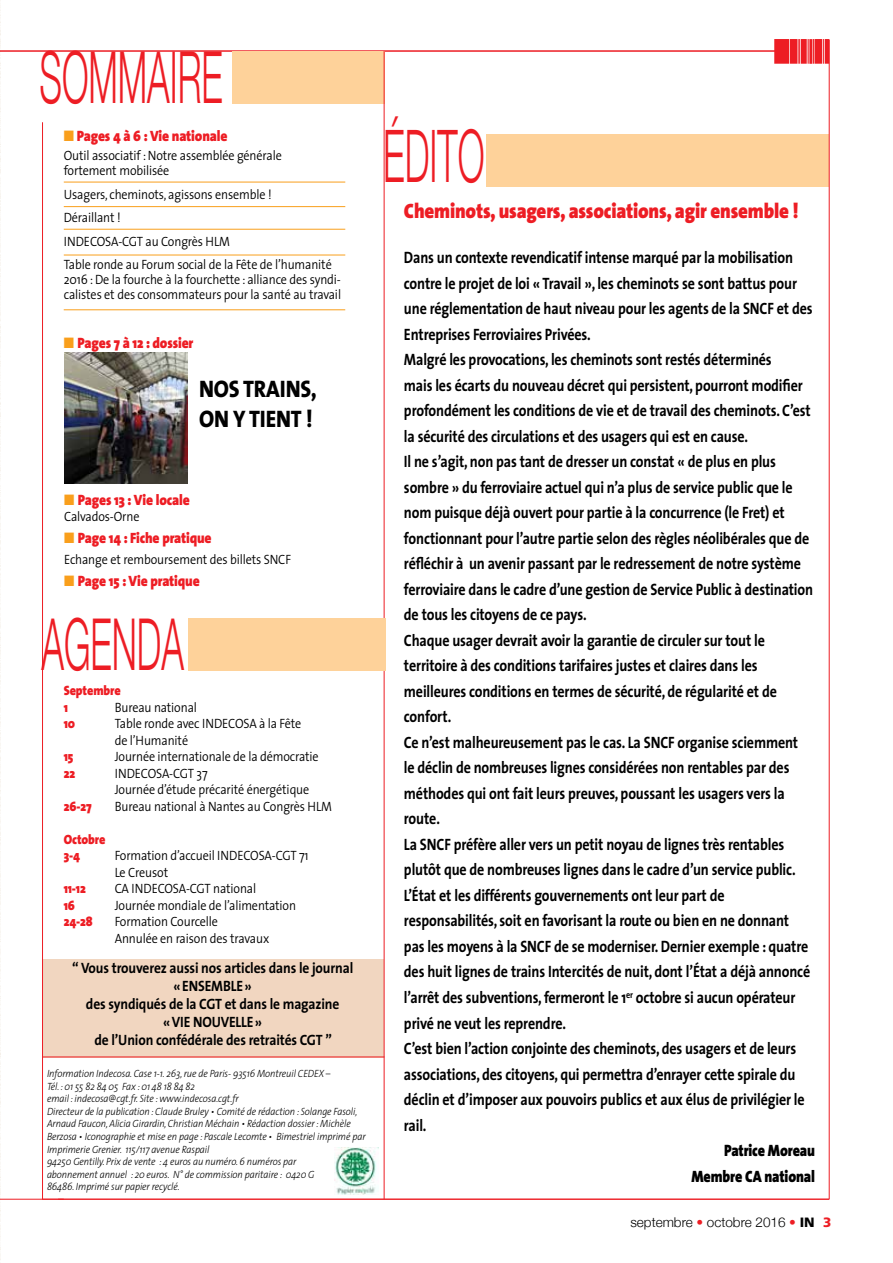
<style>
.page{position:relative;width:893px;height:1263px;background:#fff}
.page>*{position:absolute;margin:0;border:0;box-sizing:border-box;transform-origin:0 0}
.t1{font:300 72.45px "Helvetica Neue";color:#ed1d24;scale:.5 1}
.t2{font:300 71.55px "Helvetica Neue";color:#ed1d24;scale:.5 1}
.t3{font:800 24px/30px "The Sans";color:#000;scale:.9 1}
.t4{font:900 21px "The Sans";letter-spacing:-.01em;color:#ed1d24;scale:.9 1}
.t5{font:700 16.5px/25.5px "The Sans";letter-spacing:-.01em;color:#000;scale:.85 1}
.t6{font:900 16.5px/25.5px "The Sans";letter-spacing:-.01em;color:#000;text-align:right;scale:.85 1}
.t7{font:700 15px/18px "The Sans";letter-spacing:-.01em;color:#000;scale:.9 1}
.t8{font:900 15px "The Sans";letter-spacing:-.01em;color:#ed1d24;scale:.9 1}
.t9{font:300 13.5px/16.5px "The Sans";letter-spacing:-.01em;color:#000;scale:.9 1}
.t10{font:900 13.5px/16.5px "The Sans";letter-spacing:-.01em;color:#ed1d24;scale:.9 1}
.t11{font:300 13.5px "Helvetica Neue";color:#000}
.t12{font:italic 300 10.5px/12.6px "The Sans";letter-spacing:-.01em;color:#000;scale:.9 1}
.s1{color:#f99f1c}
.s2{color:#ed1d24}
.s3{font-family:"Frutiger LT Std";font-weight:900}
.s4{font-family:"Frutiger LT Std";font-weight:900;color:#ed1d24}
</style>
<div class="page">
<div style="left:774px;top:39px;width:15px;height:25px;background:#ed1d24"></div>
<div style="left:790px;top:39px;width:7px;height:25px;background:#ed1d24"></div>
<hr style="left:798px;top:39px;width:2px;height:25px;background:#ed1d24">
<div style="left:801px;top:39px;width:6px;height:25px;background:#ed1d24"></div>
<svg style="left:808px;top:39px;width:6px;height:25px"></svg>
<div style="left:814px;top:39px;width:8px;height:25px;background:#ed1d24"></div>
<svg style="left:823px;top:39px;width:1px;height:25px"></svg>
<hr style="left:825px;top:39px;width:4px;height:25px;background:#ed1d24">
<hr style="left:0;top:1199px;width:829px;height:1px;background:#ed1d24">
<hr style="left:0;top:50px;width:782px;height:2px;background:#ed1d24">
<div style="left:232px;top:51px;width:152px;height:53px;background:#fed29a"></div>
<div style="left:486px;top:134px;width:343px;height:53px;background:#fed29a"></div>
<hr style="left:0;top:0;width:2px;height:1263px;background:#000;opacity:.5">
<div style="left:42px;top:959px;width:342px;height:98px;background:#f1d6c0"></div>
<hr style="left:384px;top:51px;width:1px;height:1148px;background:#ed1d24">
<hr style="left:42px;top:122px;width:1px;height:1077px;background:#ed1d24">
<svg style="left:43px;top:1199px;width:15px;height:1px"></svg>
<hr style="left:829px;top:40px;width:1px;height:1159px;background:#ed1d24">
<hr style="left:43px;top:1056px;width:341px;height:1px;background:#ed1d24">
<img style="left:335px;top:1148px;width:43px;height:46px">
<hr style="left:64px;top:182px;width:281px;height:1px;background:#f99f1c">
<div style="left:188px;top:619px;width:197px;height:52px;background:#fed29a"></div>
<hr style="left:64px;top:206px;width:281px;height:1px;background:#f99f1c">
<hr style="left:64px;top:229px;width:281px;height:1px;background:#f99f1c">
<hr style="left:64px;top:255px;width:281px;height:1px;background:#f99f1c">
<hr style="left:64px;top:309px;width:281px;height:1px;background:#f99f1c">
<img style="left:64px;top:353px;width:124px;height:130px">
<h2 class="t2" style="left:40px;top:20px;width:368px">SOMMAIRE</h2>
<p class="t8" style="left:64px;top:123px;width:183px"><span class="s1">■</span> Pages 4 à 6 : Vie nationale</p>
<p class="t9" style="left:64px;top:148px;width:244px;line-height:15px">Outil associatif : Notre assemblée générale fortement mobilisée</p>
<p class="t9" style="left:64px;top:182px;width:299px;line-height:23.5px">Usagers, cheminots, agissons ensemble !<br>Déraillant !<br>INDECOSA-CGT au Congrès HLM<br>Table ronde au Forum social de la Fête de l’humanité</p>
<p class="t9" style="left:64px;top:272px;width:310px;line-height:15px">2016 : De la fourche à la fourchette : alliance des syndi&shy;calistes et des consommateurs pour la santé au travail</p>
<p class="t8" style="left:64px;top:330px;width:146px"><span class="s1">■</span> Pages 7 à 12 : dossier</p>
<h3 class="t3" style="left:199px;top:373px;width:132px">NOS TRAINS,<br>ON Y TIENT !</h3>
<p class="t8" style="left:64px;top:487px;width:141px"><span class="s1">■</span> Pages 13 : Vie locale</p>
<p class="t9" style="left:64px;top:508px;width:85px">Calvados-Orne</p>
<p class="t8" style="left:64px;top:525px;width:165px"><span class="s1">■</span> Page 14 : Fiche pratique</p>
<p class="t9" style="left:64px;top:550px;width:254px">Echange et remboursement des billets SNCF</p>
<p class="t8" style="left:64px;top:568px;width:152px"><span class="s1">■</span> Page 15 : Vie pratique</p>
<h2 class="t2" style="left:41px;top:586px;width:286px">AGENDA</h2>
<p class="t10" style="left:64px;top:682px;width:65px">Septembre<br>1</p>
<p class="t9" style="left:115px;top:699px;width:93px">Bureau national</p>
<p class="t10" style="left:64px;top:715px;width:14px">10</p>
<p class="t9" style="left:115px;top:715px;width:209px">Table ronde avec INDECOSA à la Fête de l’Humanité</p>
<p class="t10" style="left:64px;top:748px;width:12px">15</p>
<p class="t9" style="left:115px;top:748px;width:228px">Journée internationale de la démocratie</p>
<p class="t10" style="left:64px;top:765px;width:14px">22</p>
<p class="t9" style="left:115px;top:765px;width:218px">INDECOSA-CGT 37<br>Journée d’étude précarité énergétique</p>
<p class="t10" style="left:64px;top:798px;width:32px">26-27</p>
<p class="t9" style="left:115px;top:798px;width:243px">Bureau national à Nantes au Congrès HLM</p>
<p class="t10" style="left:64px;top:831px;width:48px">Octobre<br>3-4</p>
<p class="t9" style="left:115px;top:847px;width:217px">Formation d’accueil INDECOSA-CGT 71<br>Le Creusot</p>
<p class="t10" style="left:64px;top:880px;width:26px">11-12</p>
<p class="t9" style="left:115px;top:880px;width:159px">CA INDECOSA-CGT national</p>
<p class="t10" style="left:64px;top:897px;width:14px">16</p>
<p class="t9" style="left:115px;top:897px;width:203px">Journée mondiale de l’alimentation</p>
<p class="t10" style="left:64px;top:913px;width:34px">24-28</p>
<p class="t9" style="left:115px;top:913px;width:173px">Formation Courcelle<br>Annulée en raison des travaux</p>
<p class="t7" style="left:174px;top:959px;width:201px;text-indent:-102px">“ Vous trouverez aussi nos articles dans le journal «Ensem</p>
<p class="t7" style="left:223px;top:977px;width:33px">ble »</p>
<p class="t7" style="left:86px;top:995px;width:283px">des syndiqués de la CGT et dans le magazine</p>
<p class="t7" style="left:163px;top:1013px;width:71px">«Vie nouvelle</p>
<p class="t7" style="left:94px;top:1013px;width:265px;text-indent:161px">»<br>de l’Union confédérale des retraités CGT ”</p>
<p class="t12" style="left:47px;top:1067px;width:355px">Information Indecosa. Case 1-1. 263, rue de Paris- 93516 Montreuil CEDEX –<br>Tél. : 01 55 82 84 05 Fax : 01 48 18 84 82<br>email : indecosa@cgt.fr. Site : www.indecosa.cgt.fr<br>Directeur de la publication : Claude Bruley • Comité de rédaction : Solange Fasoli, Arnaud Faucon, Alicia Girardin, Christian Méchain • Rédaction dossier : Michèle Berzosa • Iconographie et mise en page : Pascale Lecomte • Bimestriel imprimé par Imprimerie Grenier. 115/117 avenue Raspail<br>94250 Gentilly. Prix de vente : 4 euros au numéro. 6 numéros par<br>abonnement annuel : 20 euros. N° de commission paritaire : 0420 G<br>86486. Imprimé sur papier recyclé.</p>
<h1 class="t1" style="left:383px;top:98px;width:204px">ÉDITO</h1>
<p class="t4" style="left:404px;top:193px;width:440px">Cheminots, usagers, associations, agir ensemble !</p>
<p class="t5" style="left:404px;top:245px;width:483px">Dans un contexte revendicatif intense marqué par la mobilisation contre le projet de loi « Travail », les cheminots se sont battus pour une réglementation de haut niveau pour les agents de la SNCF et des Entreprises Ferroviaires Privées.<br>Malgré les provocations, les cheminots sont restés déterminés<br>mais les écarts du nouveau décret qui persistent, pourront modifier profondément les conditions de vie et de travail des cheminots. C’est la sécurité des circulations et des usagers qui est en cause.<br>Il ne s’agit, non pas tant de dresser un constat « de plus en plus sombre » du ferroviaire actuel qui n’a plus de service public que le nom puisque déjà ouvert pour partie à la concurrence (le Fret) et fonctionnant pour l’autre partie selon des règles néolibérales que de réfléchir à un avenir passant par le redressement de notre système ferroviaire dans le cadre d’une gestion de Service Public à destination de tous les citoyens de ce pays.<br>Chaque usager devrait avoir la garantie de circuler sur tout le territoire à des conditions tarifaires justes et claires dans les meilleures conditions en termes de sécurité, de régularité et de confort.<br>Ce n’est malheureusement pas le cas. La SNCF organise sciemment le déclin de nombreuses lignes considérées non rentables par des méthodes qui ont fait leurs preuves, poussant les usagers vers la route.<br>La SNCF préfère aller vers un petit noyau de lignes très rentables plutôt que de nombreuses lignes dans le cadre d’un service public.<br>L’état et les différents gouvernements ont leur part de responsabilités, soit en favorisant la route ou bien en ne donnant pas les moyens à la SNCF de se moderniser. Dernier exemple : quatre des huit lignes de trains Intercités de nuit, dont l’état a déjà annoncé l’arrêt des subventions, fermeront le 1<sup>er</sup> octobre si aucun opérateur privé ne veut les reprendre.<br>C’est bien l’action conjointe des cheminots, des usagers et de leurs associations, des citoyens, qui permettra d’enrayer cette spirale du déclin et d’imposer aux pouvoirs publics et aux élus de privilégier le rail.</p>
<p class="t6" style="left:691px;top:1137px;width:147px">Patrice Moreau<br>Membre CA national</p>
<p class="t11" style="left:630px;top:1212px;width:202px">SEPTEMBRE <span class="s2">•</span> OCTOBRE 2016 <span class="s2">•</span> <span class="s3">IN</span> <span class="s4">3</span></p>
</div>
